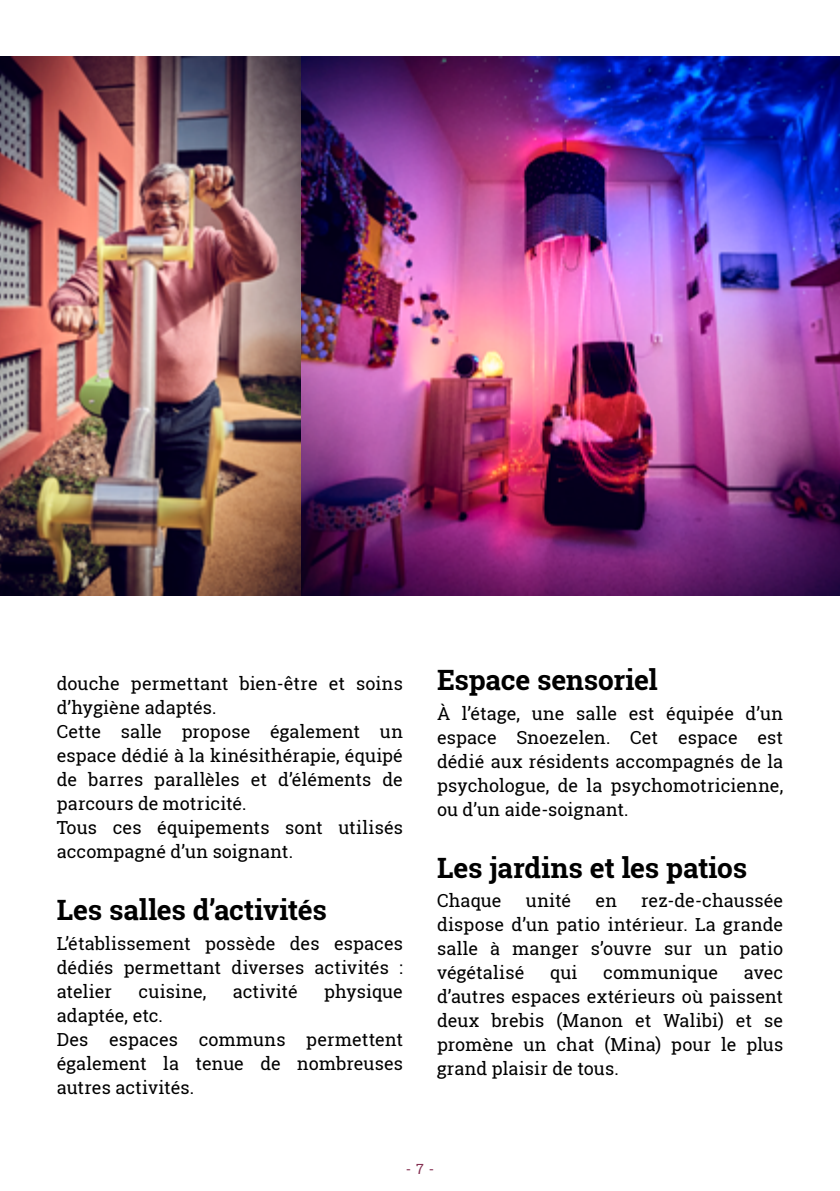
<style>
.page{position:relative;width:840px;height:1191px;background:#fff}
.page>*{position:absolute;margin:0;border:0;box-sizing:border-box;transform-origin:0 0}
.t1{font:700 28px "Roboto Slab";letter-spacing:-.005em;color:#000}
.t2{font:18px/24px "Roboto Slab";letter-spacing:.005em;color:#000;text-align:justify}
.t3{font:14px "Roboto Slab";color:#832e50}
</style>
<div class="page">
<img style="left:300px;top:57px;width:539px;height:538px">
<img style="left:0;top:57px;width:300px;height:538px">
<p class="t2" style="left:57px;top:671px;width:347px;text-align:left">douche permettant bien-être et soins d’hygiène adaptés.<br>Cette salle propose également un espace dédié à la kinésithérapie, équipé de barres parallèles et d’éléments de parcours de motricité.<br>Tous ces équipements sont utilisés accompagné d’un soignant.</p>
<h1 class="t1" style="left:57px;top:890px;width:271px">Les salles d’activités</h1>
<p class="t2" style="left:57px;top:931px;width:347px">L’établissement possède des espaces dédiés permettant diverses activités : atelier</p>
<p class="t2" style="left:138px;top:979px;width:69px">cuisine,</p>
<p class="t2" style="left:232px;top:979px;width:66px">activité</p>
<p class="t2" style="left:324px;top:979px;width:80px">physique</p>
<p class="t2" style="left:57px;top:1003px;width:347px;text-align:left">adaptée, etc.<br>Des espaces communs permettent également la tenue de nombreuses autres activités.</p>
<h1 class="t1" style="left:437px;top:661px;width:222px">Espace sensoriel</h1>
<p class="t2" style="left:437px;top:701px;width:347px">À l’étage, une salle est équipée d’un espace Snoezelen. Cet espace est dédié aux résidents accompagnés de la psychologue, de la psychomotricienne, ou d’un aide-soignant.</p>
<h1 class="t1" style="left:437px;top:848px;width:311px">Les jardins et les patios</h1>
<p class="t2" style="left:437px;top:888px;width:66px">Chaque</p>
<p class="t2" style="left:525px;top:888px;width:47px">unité</p>
<p class="t2" style="left:595px;top:888px;width:23px">en</p>
<p class="t2" style="left:437px;top:888px;width:347px;text-indent:204px">rez-de-chaussée dispose d’un patio intérieur. La grande salle à manger s’ouvre sur un patio végétalisé</p>
<p class="t2" style="left:549px;top:960px;width:29px">qui</p>
<p class="t2" style="left:603px;top:960px;width:116px">communique</p>
<p class="t2" style="left:437px;top:960px;width:347px;text-indent:306px">avec d’autres espaces extérieurs où paissent deux brebis (Manon et Walibi) et se promène un chat (Mina) pour le plus grand plaisir de tous.</p>
<p class="t3" style="left:405px;top:1158px;width:30px">- 7 -</p>
</div>
